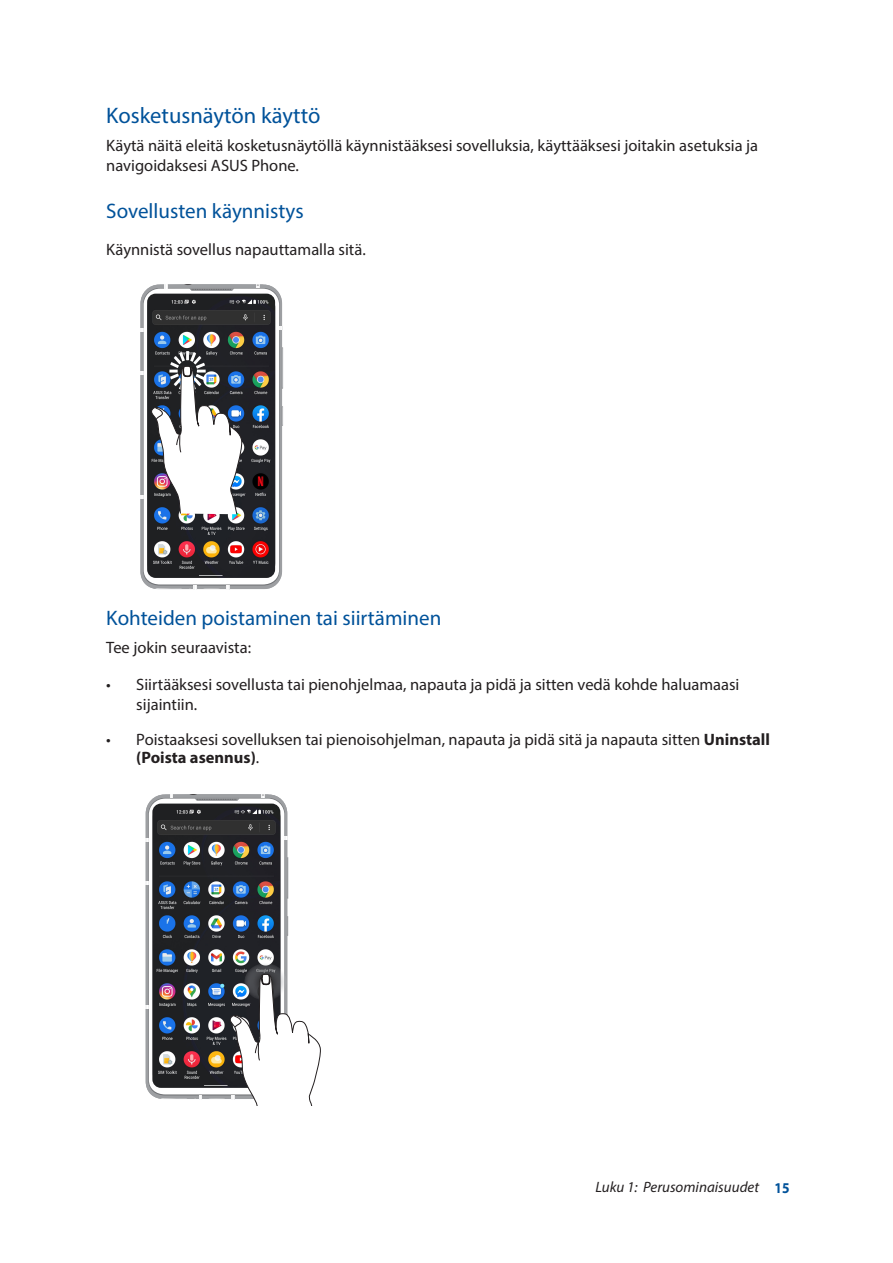
<style>
.page{position:relative;width:893px;height:1263px;background:#fff}
.page>*{position:absolute;margin:0;border:0;box-sizing:border-box;transform-origin:0 0}
.t1{font:22.5px "Myriad Pro";color:#01529a}
.t2{font:21px "Myriad Pro";color:#01529a}
.t3{font:16.5px/19.8px "Myriad Pro";color:#231f20}
.t4{font:italic 15px "Myriad Pro";color:#231f20}
.s1{font-weight:700}
.s2{font-weight:700;font-style:normal;color:#01529a}
</style>
<div class="page">
<svg style="left:140px;top:284px;width:143px;height:306px"></svg>
<svg style="left:146px;top:794px;width:175px;height:312px"></svg>
<h1 class="t1" style="left:106px;top:102px;width:216px">Kosketusnäytön käyttö</h1>
<p class="t3" style="left:106px;top:136px;width:653px">Käytä näitä eleitä kosketusnäytöllä käynnistääksesi sovelluksia, käyttääksesi joitakin asetuksia ja navigoidaksesi ASUS Phone.</p>
<p class="t2" style="left:106px;top:198px;width:199px">Sovellusten käynnistys</p>
<p class="t3" style="left:106px;top:239px;width:261px">Käynnistä sovellus napauttamalla sitä.</p>
<p class="t2" style="left:106px;top:605px;width:336px">Kohteiden poistaminen tai siirtäminen</p>
<p class="t3" style="left:106px;top:637px;width:146px">Tee jokin seuraavista:</p>
<p class="t3" style="left:136px;top:674px;width:605px;text-indent:-30px">• Siirtääksesi sovellusta tai pienohjelmaa, napauta ja pidä ja sitten vedä kohde haluamaasi sijaintiin.</p>
<p class="t3" style="left:136px;top:730px;width:635px;line-height:18px;text-indent:-30px">• Poistaaksesi sovelluksen tai pienoisohjelman, napauta ja pidä sitä ja napauta sitten <span class="s1">Uninstall (Poista asennus)</span>.</p>
<p class="t4" style="left:595px;top:1178px;width:196px">Luku 1: Perusominaisuudet <span class="s2">15</span></p>
</div>
